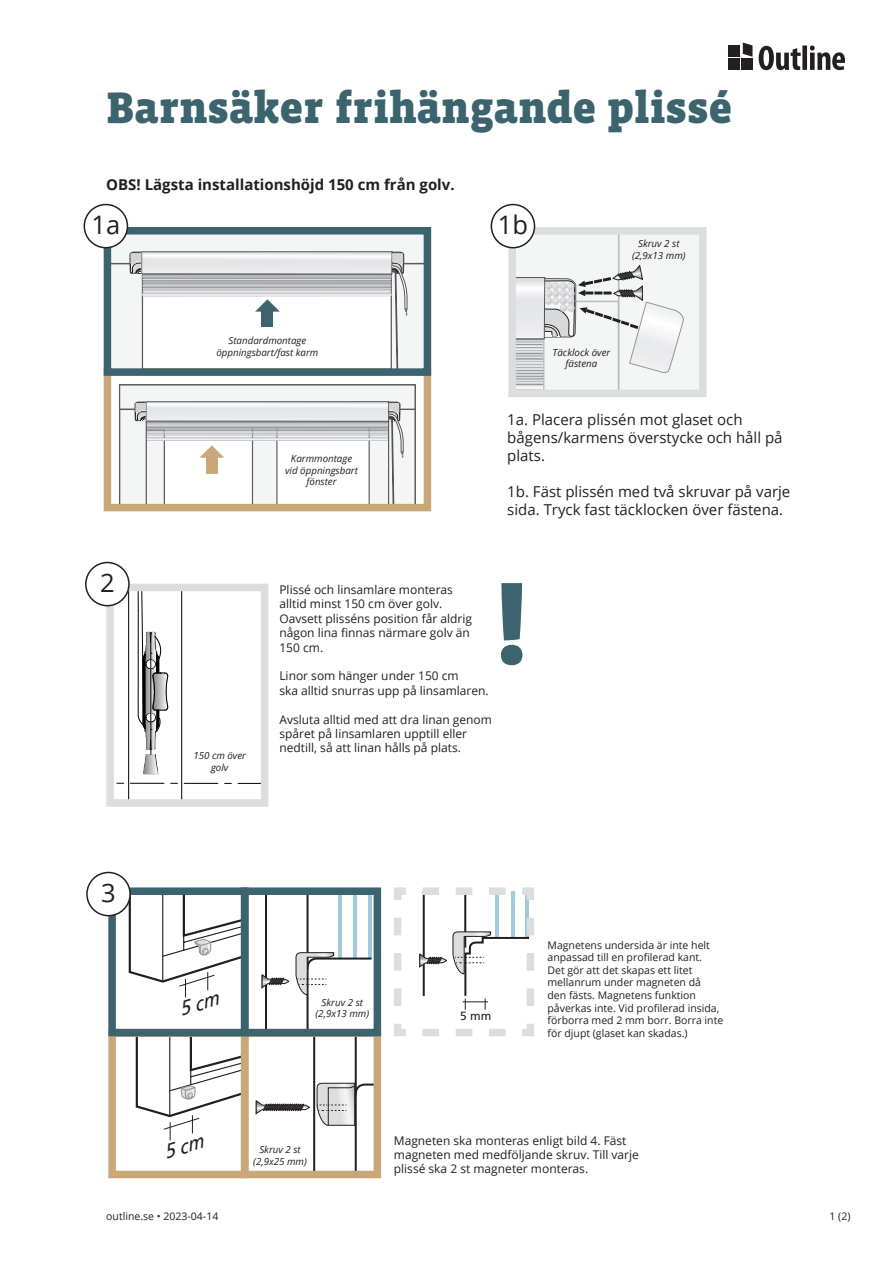
<style>
.page{position:relative;width:893px;height:1263px;background:#fff}
.page>*{position:absolute;margin:0;border:0;box-sizing:border-box;transform-origin:0 0}
.Rubrik{font:900 120px "Vista Slab OTCE";color:#3c646e}
.Rubrik-2{font:900 45px "Vista Slab OTCE";color:#3c646e}
.Siffror_i_ring{font:25.5px "Open Sans";color:#231f20}
.Bröd_10_pt{font:15px/18px "Open Sans";color:#231f20}
.Ingress_10pt{font:700 15px "Open Sans";color:#231f20}
.Brödtext_8_pt{font:12px/14.4px "Open Sans";color:#231f20}
.t1{font:11.85px "Frutiger LT Std";color:#231f20}
.Bildtext_7pt{font:10.5px/12.6px "Open Sans";color:#231f20}
.Bildtext_6_5_pt_-_ce{font:italic 9.75px/11.7px "Open Sans";color:#231f20;text-align:center}
</style>
<div class="page">
<svg style="left:728px;top:43px;width:31px;height:27px"></svg>
<svg style="left:759px;top:45px;width:86px;height:25px"></svg>
<div style="left:728px;top:45px;width:11px;height:12px;background:#231f20"></div>
<div style="left:741px;top:59px;width:11px;height:11px;background:#231f20"></div>
<svg style="left:743px;top:43px;width:9px;height:14px"></svg>
<div style="left:728px;top:59px;width:11px;height:11px;background:#231f20"></div>
<div style="left:108px;top:1029px;width:141px;height:149px;border:8px solid #caa776"></div>
<hr style="left:313px;top:1033px;width:2px;height:141px;background:#231f20">
<hr style="left:355px;top:1033px;width:2px;height:62px;background:#231f20">
<svg style="left:317px;top:1082px;width:55px;height:87px"></svg>
<svg style="left:256px;top:1100px;width:54px;height:14px"></svg>
<div style="left:241px;top:1029px;width:140px;height:149px;border:8px solid #caa776"></div>
<div style="left:108px;top:887px;width:141px;height:149px;border:8px solid #3c646e"></div>
<hr style="left:265px;top:891px;width:2px;height:141px;background:#231f20">
<hr style="left:307px;top:891px;width:2px;height:78px;background:#231f20">
<hr style="left:338px;top:891px;width:3px;height:67px;background:#9bcce3">
<hr style="left:353px;top:891px;width:4px;height:67px;background:#9bcce3">
<hr style="left:368px;top:891px;width:3px;height:67px;background:#9bcce3">
<svg style="left:296px;top:952px;width:76px;height:75px"></svg>
<svg style="left:262px;top:974px;width:27px;height:14px"></svg>
<div style="left:241px;top:887px;width:140px;height:149px;border:8px solid #3c646e"></div>
<div style="left:104px;top:368px;width:327px;height:143px;border:8px solid #caa776"></div>
<svg style="left:119px;top:384px;width:297px;height:124px"></svg>
<div style="left:206px;top:458px;width:11px;height:16px;background:#caa776"></div>
<hr style="left:181px;top:587px;width:1px;height:216px;background:#000">
<hr style="left:128px;top:587px;width:1px;height:216px;background:#000">
<hr style="left:130px;top:783px;width:34px;height:1px;background:#000">
<hr style="left:184px;top:783px;width:34px;height:1px;background:#000">
<svg style="left:238px;top:783px;width:21px;height:1px"></svg>
<svg style="left:137px;top:593px;width:31px;height:181px"></svg>
<div style="left:106px;top:584px;width:162px;height:223px;border:8px solid #dcdddf"></div>
<svg style="left:517px;top:236px;width:180px;height:152px"></svg>
<div style="left:508px;top:227px;width:198px;height:170px;border:8px solid #dcdddf"></div>
<div style="left:104px;top:227px;width:327px;height:149px;border:8px solid #3c646e"></div>
<div style="left:84px;top:205px;width:43px;height:43px;background:#fff;border-radius:50%"></div>
<div style="left:84px;top:204px;width:44px;height:44px;border:2px solid #231f20;border-radius:50%"></div>
<div style="left:87px;top:872px;width:43px;height:44px;background:#fff;border-radius:50%"></div>
<div style="left:86px;top:872px;width:45px;height:44px;border:2px solid #231f20;border-radius:50%"></div>
<div style="left:491px;top:205px;width:43px;height:43px;background:#fff;border-radius:50%"></div>
<div style="left:491px;top:204px;width:44px;height:44px;border:2px solid #231f20;border-radius:50%"></div>
<div style="left:86px;top:562px;width:43px;height:44px;background:#fff;border-radius:50%"></div>
<div style="left:85px;top:562px;width:45px;height:44px;border:2px solid #231f20;border-radius:50%"></div>
<svg style="left:108px;top:231px;width:319px;height:141px"></svg>
<div style="left:262px;top:312px;width:11px;height:15px;background:#3c646e"></div>
<svg style="left:394px;top:887px;width:140px;height:150px"></svg>
<svg style="left:135px;top:1033px;width:110px;height:126px"></svg>
<svg style="left:128px;top:891px;width:117px;height:125px"></svg>
<p class="Rubrik-2" style="left:106px;top:82px;width:627px">Barnsäker frihängande plissé</p>
<p class="Ingress_10pt" style="left:106px;top:174px;width:350px">OBS! Lägsta installationshöjd 150 cm från golv.</p>
<p class="Siffror_i_ring" style="left:91px;top:208px;width:30px">1a</p>
<p class="Siffror_i_ring" style="left:498px;top:208px;width:32px">1b</p>
<p class="Bildtext_6_5_pt_-_ce" style="left:632px;top:237px;width:55px">Skruv 2 st (2,9x13 mm)</p>
<p class="Siffror_i_ring" style="left:100px;top:566px;width:16px">2</p>
<p class="Bildtext_6_5_pt_-_ce" style="left:216px;top:334px;width:104px">Standardmontage öppningsbart/fast karm</p>
<p class="Bildtext_6_5_pt_-_ce" style="left:285px;top:452px;width:74px">Karmmontage vid öppningsbart fönster</p>
<p class="Bildtext_6_5_pt_-_ce" style="left:553px;top:346px;width:59px">Täcklock över fästena</p>
<p class="Bröd_10_pt" style="left:507px;top:410px;width:277px">1a. Placera plissén mot glaset och bågens/karmens överstycke och håll på plats.</p>
<p class="Bröd_10_pt" style="left:507px;top:482px;width:285px">1b. Fäst plissén med två skruvar på varje sida. Tryck fast täcklocken över fästena.</p>
<p class="Bildtext_6_5_pt_-_ce" style="left:193px;top:749px;width:54px">150 cm över golv</p>
<p class="Brödtext_8_pt" style="left:279px;top:582px;width:194px">Plissé och linsamlare monteras alltid minst 150 cm över golv.<br>Oavsett plisséns position får aldrig någon lina finnas närmare golv än<br>150 cm.</p>
<p class="Brödtext_8_pt" style="left:279px;top:668px;width:211px">Linor som hänger under 150 cm<br>ska alltid snurras upp på linsamlaren.</p>
<p class="Brödtext_8_pt" style="left:279px;top:712px;width:214px">Avsluta alltid med att dra linan genom spåret på linsamlaren upptill eller nedtill, så att linan hålls på plats.</p>
<p class="Rubrik" style="left:494px;top:555px;width:37px">!</p>
<p class="Siffror_i_ring" style="left:101px;top:876px;width:16px">3</p>
<p class="Bildtext_6_5_pt_-_ce" style="left:316px;top:996px;width:55px">Skruv 2 st (2,9x13 mm)</p>
<p class="t1" style="left:460px;top:1009px;width:33px">5 mm</p>
<p class="Bildtext_7pt" style="left:548px;top:938px;width:177px">Magnetens undersida är inte helt anpassad till en profilerad kant.<br>Det gör att det skapas ett litet mellanrum under magneten då<br>den fästs. Magnetens funktion påverkas inte. Vid profilerad insida, förborra med 2 mm borr. Borra inte för djupt (glaset kan skadas.)</p>
<p class="Bildtext_6_5_pt_-_ce" style="left:253px;top:1144px;width:55px">Skruv 2 st (2,9x25 mm)</p>
<p class="Brödtext_8_pt" style="left:394px;top:1132px;width:247px">Magneten ska monteras enligt bild 4. Fäst magneten med medföljande skruv. Till varje plissé ska 2 st magneter monteras.</p>
<p class="Bildtext_7pt" style="left:106px;top:1209px;width:114px">outline.se • 2023-04-14</p>
<p class="Bildtext_7pt" style="left:829px;top:1209px;width:22px">1 (2)</p>
</div>
